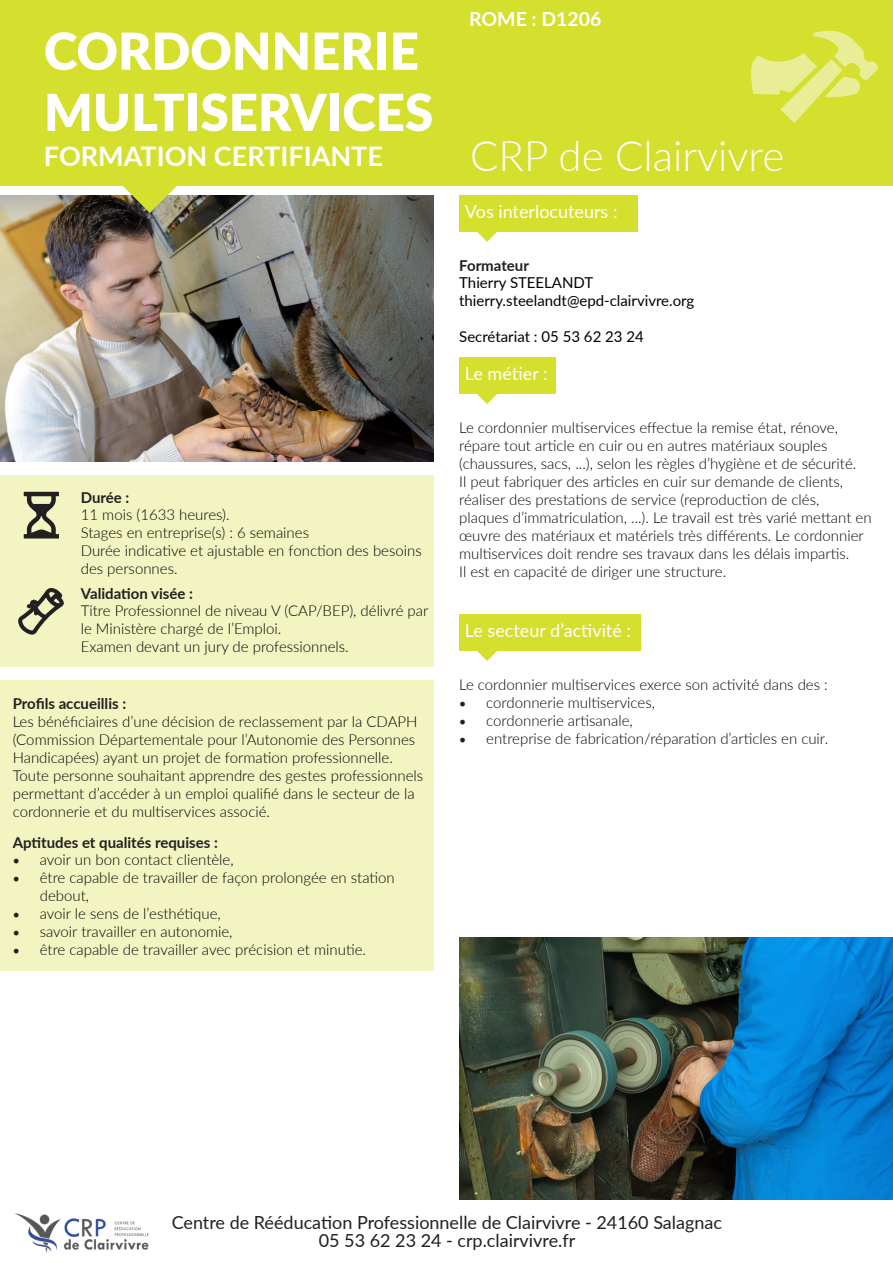
<style>
.page{position:relative;width:893px;height:1263px;background:#fff}
.page>*{position:absolute;margin:0;border:0;box-sizing:border-box;transform-origin:0 0}
.t1{font:900 51px/61.2px "Lato";color:#fff}
.t2{font:300 42px "Lato";color:#fff}
.t3{font:700 27px "Lato";color:#fff}
.t4{font:700 19.5px "Lato";color:#fff}
.t5{font:18px "Lato";color:#231f20}
.t6{font:18px "Lato";color:#fff}
.t7{font:300 15px/18px "Lato";color:#000}
.t8{font:700 15px "Lato";color:#231f20}
.t9{font:15px "Lato";color:#000}
.s1{font-family:"Minion Pro";font-weight:400;font-size:18px;color:#231f20}
</style>
<div class="page">
<img style="left:0;top:196px;width:434px;height:265px">
<img style="left:459px;top:938px;width:434px;height:261px">
<div style="left:0;top:0;width:893px;height:186px;background:#d5df2e"></div>
<svg style="left:116px;top:186px;width:68px;height:27px;background:#a7a85a"></svg>
<div style="left:0;top:475px;width:434px;height:191px;background:#f2f5c1"></div>
<div style="left:0;top:680px;width:434px;height:291px;background:#f2f5c1"></div>
<svg style="left:751px;top:30px;width:127px;height:93px"></svg>
<svg style="left:19px;top:588px;width:45px;height:46px"></svg>
<svg style="left:24px;top:492px;width:35px;height:46px"></svg>
<svg style="left:477px;top:232px;width:20px;height:10px"></svg>
<div style="left:459px;top:196px;width:179px;height:36px;background:#d5df2e"></div>
<svg style="left:477px;top:394px;width:20px;height:10px"></svg>
<div style="left:459px;top:358px;width:97px;height:36px;background:#d5df2e"></div>
<svg style="left:477px;top:651px;width:20px;height:10px"></svg>
<div style="left:459px;top:615px;width:181px;height:36px;background:#d5df2e"></div>
<img style="left:15px;top:1213px;width:134px;height:40px">
<p class="t4" style="left:469px;top:5px;width:134px">ROME : D1206</p>
<p class="t1" style="left:44px;top:18px;width:391px">CORDONNERIE<br>MULTISERVICES</p>
<p class="t3" style="left:44px;top:136px;width:340px">FORMATION CERTIFIANTE</p>
<p class="t2" style="left:470px;top:127px;width:316px">CRP de Clairvivre</p>
<p class="t6" style="left:465px;top:199px;width:154px">Vos interlocuteurs :</p>
<p class="t8" style="left:459px;top:254px;width:71px">Formateur</p>
<p class="t9" style="left:459px;top:271px;width:136px">Thierry STEELANDT</p>
<p class="t9" style="left:459px;top:289px;width:237px">thierry.steelandt@epd-clairvivre.org</p>
<p class="t9" style="left:459px;top:325px;width:186px">Secrétariat : 05 53 62 23 24</p>
<p class="t8" style="left:81px;top:486px;width:50px">Durée :</p>
<p class="t7" style="left:81px;top:505px;width:150px">11 mois (1633 heures).</p>
<p class="t7" style="left:81px;top:523px;width:230px">Stages en entreprise(s) : 6 semaines</p>
<p class="t7" style="left:81px;top:541px;width:342px">Durée indicative et ajustable en fonction des besoins des personnes.</p>
<p class="t8" style="left:81px;top:583px;width:114px">Validation visée :</p>
<p class="t7" style="left:81px;top:601px;width:349px">Titre Professionnel de niveau V (CAP/BEP), délivré par le Ministère chargé de l’Emploi.</p>
<p class="t7" style="left:81px;top:637px;width:269px">Examen devant un jury de professionnels.</p>
<p class="t8" style="left:13px;top:693px;width:115px">Profils accueillis :</p>
<p class="t7" style="left:13px;top:711px;width:406px">Les bénéficiaires d’une décision de reclassement par la CDAPH (Commission Départementale pour l’Autonomie des Personnes<br>Handicapées) ayant un projet de formation professionnelle.</p>
<p class="t7" style="left:13px;top:765px;width:412px">Toute personne souhaitant apprendre des gestes professionnels permettant d’accéder à un emploi qualifié dans le secteur de la cordonnerie et du multiservices associé.</p>
<p class="t7" style="left:13px;top:850px;width:222px"><span class="s1">•</span> avoir un bon contact clientèle,</p>
<p class="t7" style="left:40px;top:868px;width:357px;text-indent:-27px"><span class="s1">•</span> être capable de travailler de façon prolongée en station debout,</p>
<p class="t7" style="left:13px;top:904px;width:210px"><span class="s1">•</span> avoir le sens de l’esthétique,</p>
<p class="t7" style="left:13px;top:922px;width:221px"><span class="s1">•</span> savoir travailler en autonomie,</p>
<p class="t7" style="left:13px;top:940px;width:355px"><span class="s1">•</span> être capable de travailler avec précision et minutie.</p>
<p class="t8" style="left:13px;top:831px;width:207px">Aptitudes et qualités requises :</p>
<p class="t6" style="left:465px;top:361px;width:84px">Le métier :</p>
<p class="t7" style="left:459px;top:418px;width:399px">Le cordonnier multiservices effectue la remise état, rénove, répare tout article en cuir ou en autres matériaux souples (chaussures, sacs, ...), selon les règles d’hygiène et de sécurité.</p>
<p class="t7" style="left:459px;top:472px;width:414px">Il peut fabriquer des articles en cuir sur demande de clients, réaliser des prestations de service (reproduction de clés, plaques d’immatriculation, ...). Le travail est très varié mettant en œuvre des matériaux et matériels très différents. Le cordonnier multiservices doit rendre ses travaux dans les délais impartis.</p>
<p class="t7" style="left:459px;top:562px;width:268px">Il est en capacité de diriger une structure.</p>
<p class="t6" style="left:465px;top:618px;width:168px">Le secteur d’activité :</p>
<p class="t7" style="left:459px;top:675px;width:370px">Le cordonnier multiservices exerce son activité dans des :</p>
<p class="t7" style="left:459px;top:693px;width:197px"><span class="s1">•</span> cordonnerie multiservices,</p>
<p class="t7" style="left:459px;top:711px;width:175px"><span class="s1">•</span> cordonnerie artisanale,</p>
<p class="t7" style="left:459px;top:729px;width:370px"><span class="s1">•</span> entreprise de fabrication/réparation d’articles en cuir.</p>
<p class="t5" style="left:172px;top:1210px;width:552px">Centre de Rééducation Professionnelle de Clairvivre - 24160 Salagnac</p>
<p class="t5" style="left:319px;top:1228px;width:258px">05 53 62 23 24 - crp.clairvivre.fr</p>
</div>
